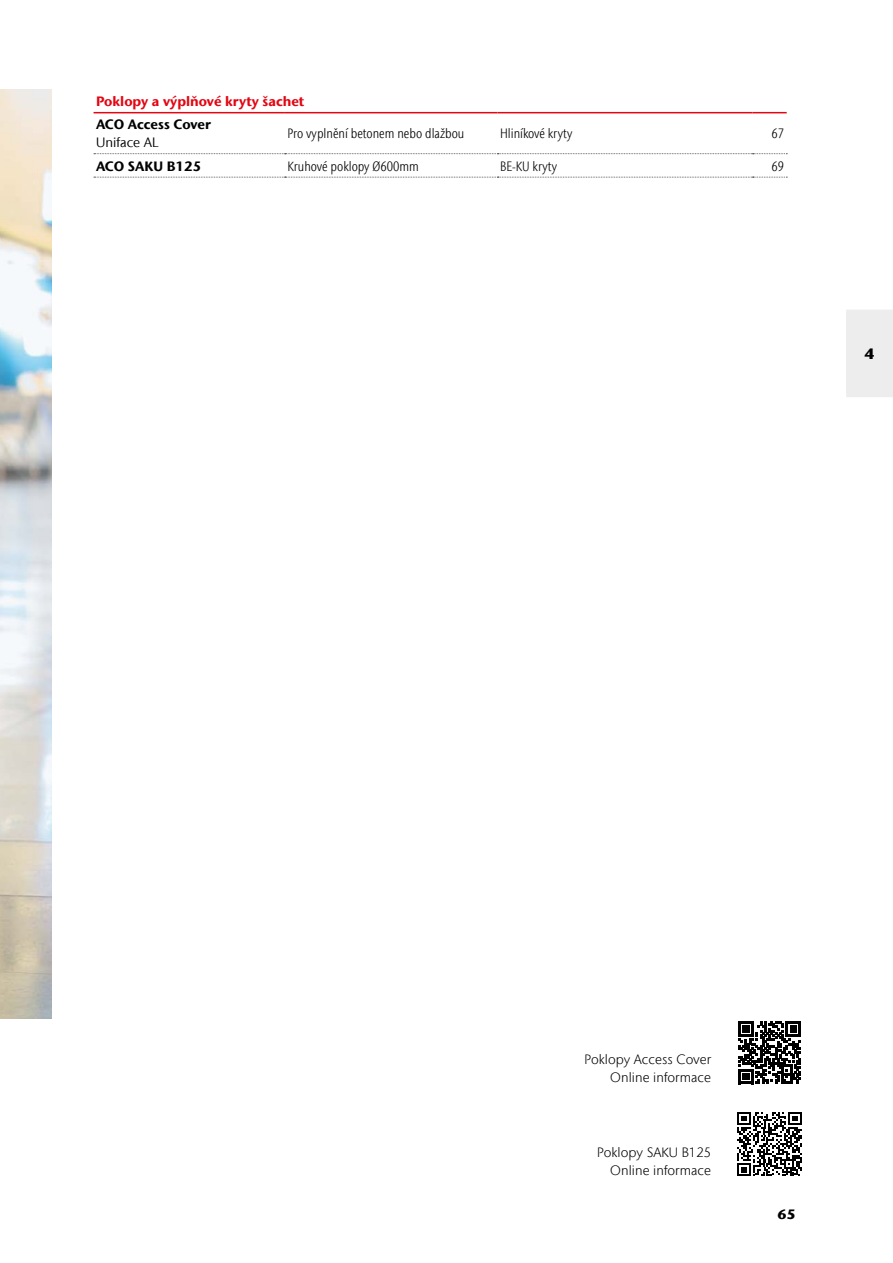
<style>
.page{position:relative;width:893px;height:1263px;background:#fff}
.page>*{position:absolute;margin:0;border:0;box-sizing:border-box;transform-origin:0 0}
.t1{font:700 15px "Stone Sans";color:#000}
.t2{font:300 condensed 13.5px "Stone Sans IIITC Com";color:#000}
.t3{font:300 13.5px/17.9px "Stone Sans IIITC Com";letter-spacing:.005em;color:#000;text-align:right}
.t4{font:700 13.5px "Stone Sans IIITC Com";color:#e30613}
.t5{font:700 13.5px "Stone Sans IIITC Com";color:#000}
.t6{font:13.5px "Stone Sans IIITC Com";color:#000}
.t7{font:700 13.5px "Stone Sans";color:#000}
</style>
<div class="page">
<div style="left:846px;top:314px;width:47px;height:79px;background:#ededed"></div>
<div style="left:846px;top:310px;width:47px;height:8px;background:#ededed"></div>
<div style="left:846px;top:389px;width:47px;height:8px;background:#ededed"></div>
<img style="left:0;top:89px;width:51px;height:929px">
<hr style="left:94px;top:112px;width:191px;height:1px;background:#e30613">
<hr style="left:285px;top:112px;width:212px;height:1px;background:#e30613">
<hr style="left:497px;top:112px;width:256px;height:1px;background:#e30613">
<hr style="left:753px;top:112px;width:34px;height:1px;background:#e30613">
<svg style="left:94px;top:153px;width:693px;height:1px"></svg>
<svg style="left:94px;top:177px;width:693px;height:1px"></svg>
<svg style="left:737px;top:1112px;width:65px;height:64px"></svg>
<svg style="left:738px;top:1021px;width:63px;height:63px"></svg>
<p class="t4" style="left:96px;top:93px;width:210px">Poklopy a výplňové kryty šachet</p>
<p class="t5" style="left:96px;top:116px;width:116px">ACO Access Cover</p>
<p class="t6" style="left:96px;top:134px;width:64px">Uniface AL</p>
<p class="t2" style="left:287px;top:126px;width:178px">Pro vyplnění betonem nebo dlažbou</p>
<p class="t2" style="left:500px;top:126px;width:74px">Hliníkové kryty</p>
<p class="t2" style="left:771px;top:126px;width:14px">67</p>
<p class="t5" style="left:96px;top:157px;width:107px">ACO SAKU B125</p>
<p class="t2" style="left:287px;top:158px;width:133px">Kruhové poklopy Ø600mm</p>
<p class="t2" style="left:500px;top:158px;width:59px">BE-KU kryty</p>
<p class="t2" style="left:771px;top:158px;width:14px">69</p>
<p class="t1" style="left:865px;top:345px;width:11px">4</p>
<p class="t3" style="left:584px;top:1050px;width:128px">Poklopy Access Cover<br>Online informace</p>
<p class="t3" style="left:597px;top:1143px;width:116px">Poklopy SAKU B125<br>Online informace</p>
<p class="t7" style="left:778px;top:1206px;width:19px">65</p>
</div>
